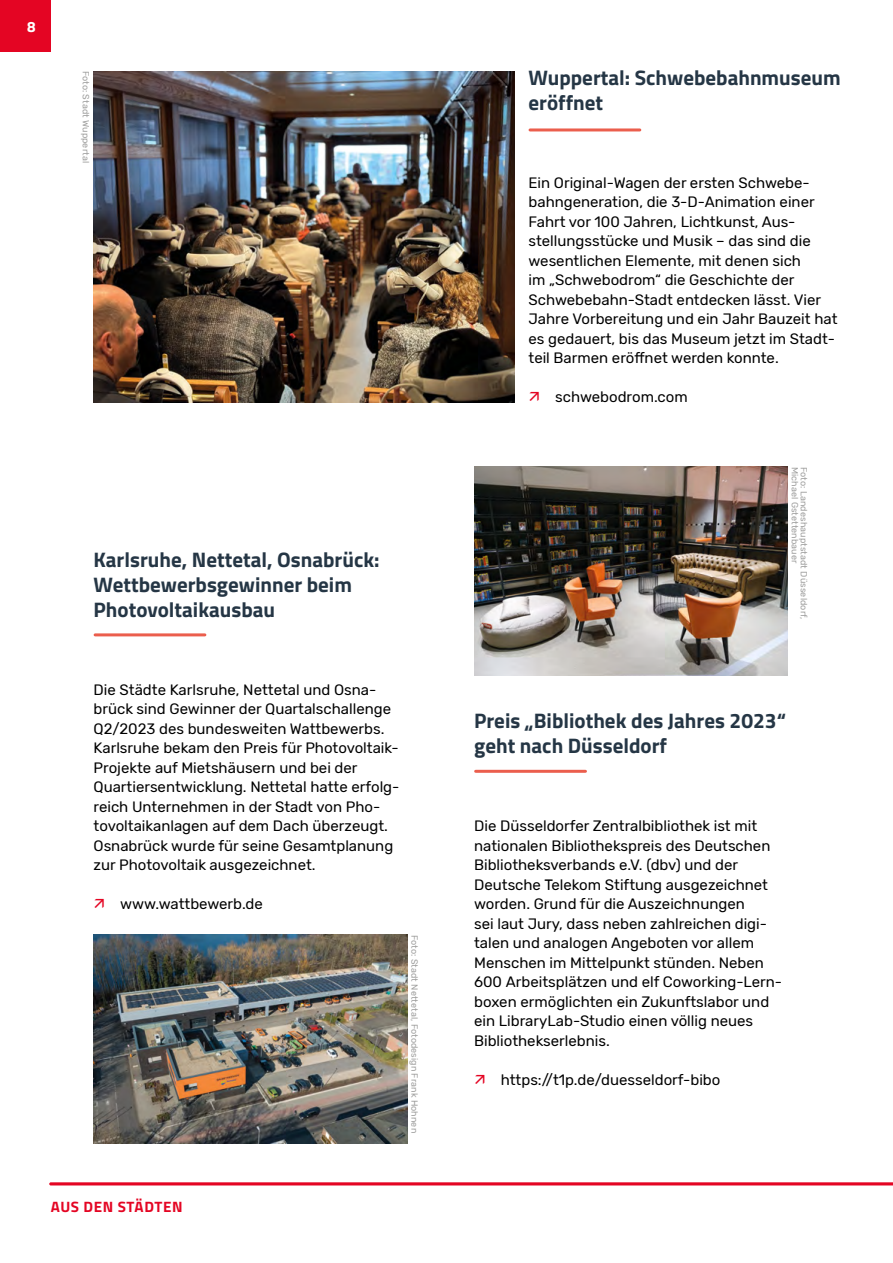
<style>
.page{position:relative;width:893px;height:1263px;background:#fff}
.page>*{position:absolute;margin:0;border:0;box-sizing:border-box;transform-origin:0 0}
.Überschrift_1-Kolumn{font:700 21px/25.2px "Titillium Web";color:#253645}
.Fließtext{font:15px/19.5px "Rubik";color:#000}
.t1{font:700 15px "Titillium Web";letter-spacing:.04em;color:#e40523}
.t2{font:700 15px "Titillium Web";color:#fff}
.a-quelle{font:9px "Rubik";letter-spacing:.01em;color:#9d9d9c}
</style>
<div class="page">
<div style="left:0;top:0;width:51px;height:51px;background:#e40523"></div>
<svg style="left:49px;top:1182px;width:844px;height:4px;background:#e93951"></svg>
<hr style="left:530px;top:128px;width:110px;height:3px;background:#eb5e4d">
<img style="left:94px;top:71px;width:421px;height:331px">
<hr style="left:95px;top:633px;width:110px;height:3px;background:#eb5e4d">
<img style="left:474px;top:467px;width:314px;height:208px">
<hr style="left:476px;top:770px;width:109px;height:3px;background:#eb5e4d">
<img style="left:94px;top:935px;width:313px;height:208px">
<p class="t2" style="left:27px;top:16px;width:10px">8</p>
<p class="a-quelle" style="left:91px;top:71px;width:94px;rotate:90deg">Foto: Stadt Wuppertal</p>
<p class="Überschrift_1-Kolumn" style="left:94px;top:545px;width:288px">Karlsruhe, Nettetal, Osnabrück:<br>Wettbewerbsgewinner beim<br>Photovoltaikausbau</p>
<p class="Fließtext" style="left:94px;top:680px;width:299px">Die Städte Karlsruhe, Nettetal und Osna&shy;brück sind Gewinner der Quartalschallenge</p>
<p class="Fließtext" style="left:94px;top:719px;width:307px">Q2/2023 des bundesweiten Wattbewerbs.<br>Karlsruhe bekam den Preis für Photovoltaik-Projekte auf Mietshäusern und bei der Quartiersentwicklung. Nettetal hatte erfolg&shy;reich Unternehmen in der Stadt von Pho&shy;tovoltaikanlagen auf dem Dach überzeugt.<br>Osnabrück wurde für seine Gesamtplanung zur Photovoltaik ausgezeichnet.</p>
<p class="Fließtext" style="left:120px;top:894px;width:144px">www.wattbewerb.de</p>
<p class="a-quelle" style="left:420px;top:935px;width:200px;rotate:90deg">Foto: Stadt Nettetal, Fotodesign Frank Hohnen</p>
<p class="t1" style="left:51px;top:1195px;width:133px">AUS DEN STÄDTEN</p>
<p class="Überschrift_1-Kolumn" style="left:528px;top:64px;width:314px">Wuppertal: Schwebebahnmuseum eröffnet</p>
<p class="Fließtext" style="left:528px;top:173px;width:310px">Ein Original-Wagen der ersten Schwebe&shy;bahngeneration, die 3-D-Animation einer Fahrt vor 100 Jahren, Lichtkunst, Aus&shy;stellungsstücke und Musik – das sind die wesentlichen Elemente, mit denen sich<br>im „Schwebodrom“ die Geschichte der Schwebebahn-Stadt entdecken lässt. Vier Jahre Vorbereitung und ein Jahr Bauzeit hat es gedauert, bis das Museum jetzt im Stadt&shy;teil Barmen eröffnet werden konnte.</p>
<p class="Fließtext" style="left:555px;top:387px;width:134px">schwebodrom.com</p>
<p class="a-quelle" style="left:800px;top:467px;width:98px;rotate:90deg">Michael Gstettenbauer</p>
<p class="a-quelle" style="left:809px;top:467px;width:154px;rotate:90deg">Foto: Landeshauptstadt Düsseldorf,</p>
<p class="Überschrift_1-Kolumn" style="left:474px;top:707px;width:313px">Preis „Bibliothek des Jahres 2023“ geht nach Düsseldorf</p>
<p class="Fließtext" style="left:474px;top:816px;width:309px">Die Düsseldorfer Zentralbibliothek ist mit nationalen Bibliothekspreis des Deutschen Bibliotheksverbands e.V. (dbv) und der Deutsche Telekom Stiftung ausgezeichnet worden. Grund für die Auszeichnungen<br>sei laut Jury, dass neben zahlreichen digi&shy;talen und analogen Angeboten vor allem Menschen im Mittelpunkt stünden. Neben 600 Arbeitsplätzen und elf Coworking-Lern&shy;boxen ermöglichten ein Zukunftslabor und ein LibraryLab-Studio einen völlig neues Bibliothekserlebnis.</p>
<p class="Fließtext" style="left:501px;top:1070px;width:221px">https://t1p.de/duesseldorf-bibo</p>
</div>
